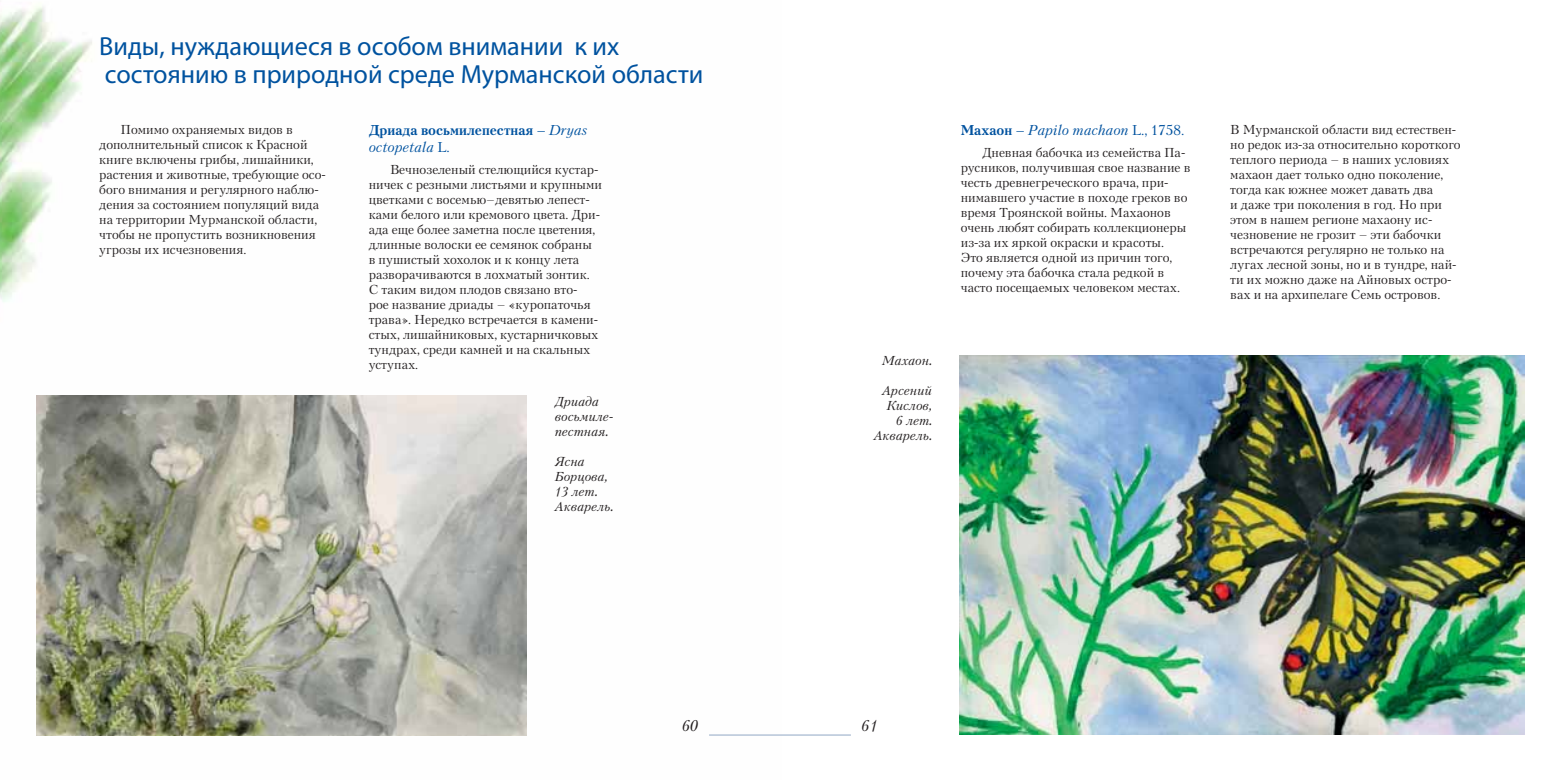
<style>
.page{position:relative;width:1560px;height:780px;background:#fff}
.page>*{position:absolute;margin:0;border:0;box-sizing:border-box;transform-origin:0 0}
.t1{font:26.25px/27.5px "Myriad Pro";color:#00529f}
.t2{font:italic 15px "Kudryashev";color:#231f20}
.t3{font:700 13.75px/16.5px "Kudryashev";color:#00529f}
.t4{font:italic 13.75px "Kudryashev";color:#00529f}
.t5{font:12.5px/15px "Kudryashev";color:#231f20}
.t6{font:italic 12.5px/15px "Kudryashev";color:#231f20}
.s1{font-weight:400;font-style:italic}
.s2{font-weight:400}
.s3{font-weight:700;font-style:normal}
.s4{font-style:normal}
</style>
<div class="page">
<img style="left:0;top:6px;width:781px;height:730px">
<hr style="left:709px;top:734px;width:141px;height:1px;background:#a7b9d0">
<img style="left:36px;top:396px;width:490px;height:339px">
<img style="left:959px;top:355px;width:564px;height:379px">
<h1 class="t1" style="left:99px;top:32px;width:605px">Виды, нуждающиеся в особом внимании к их состоянию в природной среде Мурманской области</h1>
<p class="t3" style="left:369px;top:122px;width:220px">Дриада восьмилепестная – <span class="s1">Dryas octopetala</span> <span class="s2">L.</span></p>
<p class="t5" style="left:369px;top:163px;width:235px;text-indent:21px">Вечнозеленый стелющийся кустар&shy;ничек с резными листьями и крупными цветками с восемью–девятью лепест&shy;ками белого или кремового цвета. Дри&shy;ада еще более заметна после цветения, длинные волоски ее семянок собраны<br>в пушистый хохолок и к концу лета разворачиваются в лохматый зонтик.<br>С таким видом плодов связано вто-<br>рое название дриады – «куропаточья трава». Нередко встречается в камени&shy;стых, лишайниковых, кустарничковых тундрах, среди камней и на скальных уступах.</p>
<p class="t6" style="left:555px;top:394px;width:60px">Дриада восьмиле&shy;пестная.</p>
<p class="t6" style="left:555px;top:454px;width:59px">Ясна<br>Борцова,<br>13 лет.<br>Акварель.</p>
<p class="t5" style="left:99px;top:123px;width:228px;text-indent:21px">Помимо охраняемых видов в дополнительный список к Красной книге включены грибы, лишайники, растения и животные, требующие осо&shy;бого внимания и регулярного наблю&shy;дения за состоянием популяций вида на территории Мурманской области, чтобы не пропустить возникновения угрозы их исчезновения.</p>
<p class="t6" style="left:882px;top:354px;width:51px">Махаон.</p>
<p class="t6" style="left:873px;top:384px;width:59px;text-align:right">Арсений<br>Кислов,<br>6 лет.<br>Акварель.</p>
<p class="t4" style="left:960px;top:123px;width:225px"><span class="s3">Махаон –</span> Papilo machaon <span class="s4">L., 1758.</span></p>
<p class="t5" style="left:960px;top:146px;width:231px;text-indent:21px">Дневная бабочка из семейства Па&shy;русников, получившая свое название в честь древнегреческого врача, при&shy;нимавшего участие в походе греков во время Троянской войны. Махаонов очень любят собирать коллекционеры из-за их яркой окраски и красоты.<br>Это является одной из причин того, почему эта бабочка стала редкой в часто посещаемых человеком местах.</p>
<p class="t5" style="left:1230px;top:123px;width:232px">В Мурманской области вид естествен&shy;но редок из-за относительно короткого теплого периода – в наших условиях махаон дает только одно поколение, тогда как южнее может давать два<br>и даже три поколения в год. Но при этом в нашем регионе махаону ис&shy;чезновение не грозит – эти бабочки встречаются регулярно не только на лугах лесной зоны, но и в тундре, най&shy;ти их можно даже на Айновых остро&shy;вах и на архипелаге Семь островов.</p>
<p class="t2" style="left:682px;top:718px;width:18px">60</p>
<p class="t2" style="left:861px;top:718px;width:18px">61</p>
</div>
